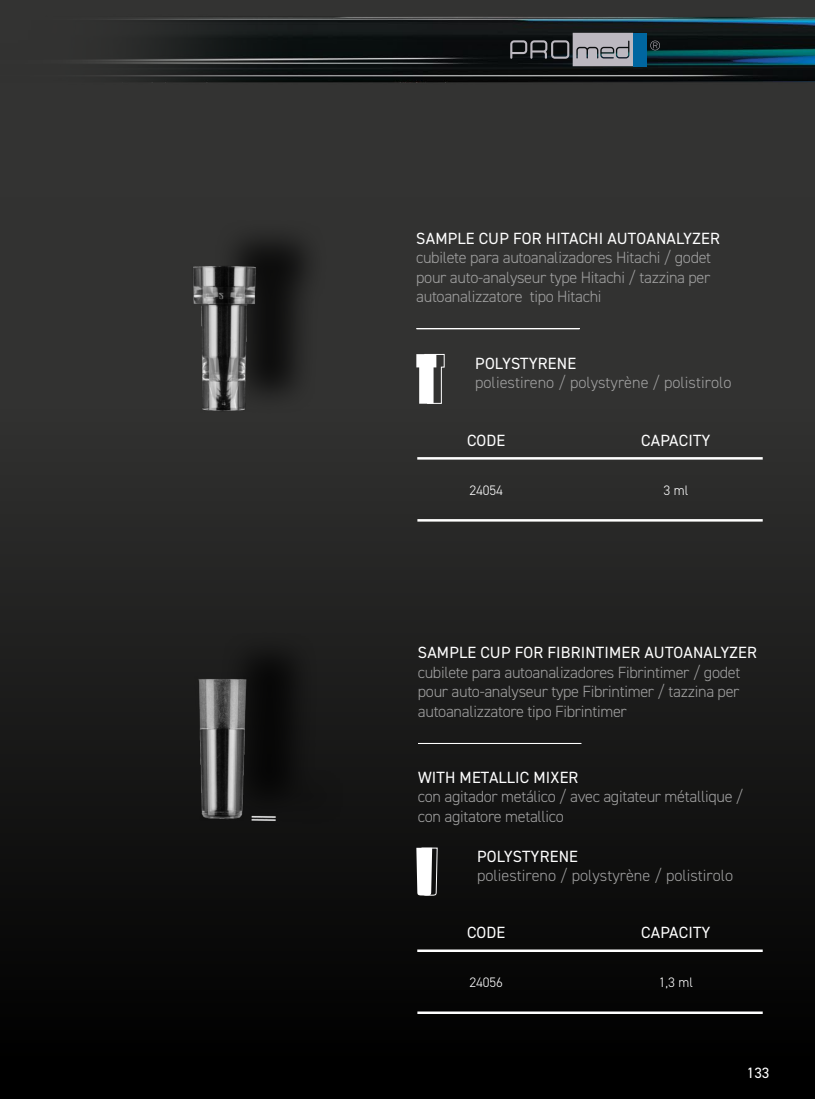
<style>
.page{position:relative;width:815px;height:1099px;background:#fff}
.page>*{position:absolute;margin:0;border:0;box-sizing:border-box;transform-origin:0 0}
.t1{font:300 16.25px/19.5px "DIN2014";letter-spacing:-.02em;color:#a1a1a1;text-align:justify}
.t2{font:16.25px "DIN2014";letter-spacing:.01em;color:#fff}
.t3{font:300 16.25px "DIN2014";color:#a1a1a1}
.t4{font:15px "DIN2014";color:#fff}
.t5{font:300 13.75px "DIN2014";color:#fff}
</style>
<div class="page">
<div style="left:0;top:0;width:815px;height:1098px;background:#333332"></div>
<div style="left:0;top:197px;width:815px;height:901px;background:linear-gradient(to bottom,#3c3c3b,#010101)"></div>
<img style="left:86px;top:16px;width:729px;height:67px">
<svg style="left:510px;top:33px;width:123px;height:33px;background:#68686e"></svg>
<div style="left:633px;top:33px;width:14px;height:33px;background:#0066a0"></div>
<svg style="left:650px;top:41px;width:10px;height:9px"></svg>
<div style="left:214px;top:218px;width:114px;height:197px;background:#30302f"></div>
<img style="left:47px;top:244px;width:354px;height:289px">
<hr style="left:417px;top:328px;width:163px;height:1px;background:#fff">
<div style="left:219px;top:631px;width:127px;height:194px;background:#1e1e1d"></div>
<img style="left:41px;top:667px;width:352px;height:320px">
<hr style="left:417px;top:457px;width:346px;height:2px;background:#fff">
<hr style="left:417px;top:519px;width:346px;height:2px;background:#fff">
<hr style="left:418px;top:743px;width:163px;height:1px;background:#fff">
<hr style="left:417px;top:949px;width:346px;height:3px;background:#fff">
<hr style="left:417px;top:1011px;width:346px;height:2px;background:#fff">
<svg style="left:416px;top:847px;width:22px;height:48px"></svg>
<svg style="left:416px;top:354px;width:29px;height:50px"></svg>
<p class="t2" style="left:416px;top:228px;width:305px">SAMPLE CUP FOR HITACHI AUTOANALYZER</p>
<p class="t1" style="left:416px;top:248px;width:297px">cubilete para autoanalizadores Hitachi / godet pour auto-analyseur type Hitachi / tazzina per autoanalizzatore tipo Hitachi</p>
<p class="t2" style="left:475px;top:353px;width:102px">POLYSTYRENE</p>
<p class="t3" style="left:475px;top:372px;width:258px">poliestireno / polystyrène / polistirolo</p>
<p class="t2" style="left:467px;top:430px;width:40px">CODE</p>
<p class="t2" style="left:641px;top:430px;width:71px">CAPACITY</p>
<p class="t5" style="left:469px;top:482px;width:35px">24054</p>
<p class="t5" style="left:664px;top:482px;width:26px">3 ml</p>
<p class="t2" style="left:418px;top:642px;width:340px">SAMPLE CUP FOR FIBRINTIMER AUTOANALYZER</p>
<p class="t1" style="left:418px;top:662px;width:324px">cubilete para autoanalizadores Fibrintimer / godet pour auto-analyseur type Fibrintimer / tazzina per autoanalizzatore tipo Fibrintimer</p>
<p class="t2" style="left:418px;top:766px;width:162px">WITH METALLIC MIXER</p>
<p class="t1" style="left:418px;top:786px;width:327px">con agitador metálico / avec agitateur métallique / con agitatore metallico</p>
<p class="t2" style="left:477px;top:845px;width:102px">POLYSTYRENE</p>
<p class="t3" style="left:477px;top:865px;width:258px">poliestireno / polystyrène / polistirolo</p>
<p class="t2" style="left:467px;top:922px;width:40px">CODE</p>
<p class="t2" style="left:641px;top:922px;width:71px">CAPACITY</p>
<p class="t5" style="left:469px;top:974px;width:35px">24056</p>
<p class="t5" style="left:659px;top:974px;width:36px">1,3 ml</p>
<p class="t4" style="left:747px;top:1063px;width:24px">133</p>
</div>
